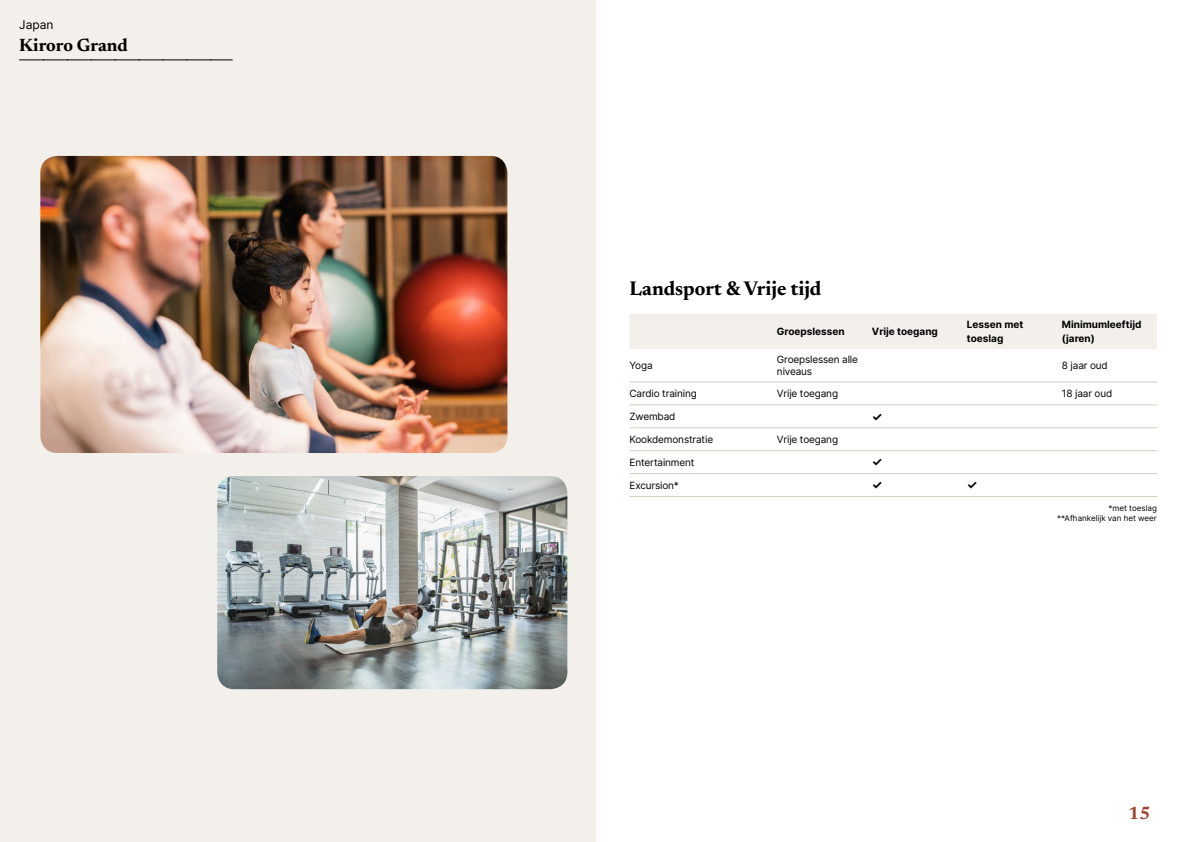
<style>
.page{position:relative;width:1191px;height:842px;background:#fff}
.page>*{position:absolute;margin:0;border:0;box-sizing:border-box;transform-origin:0 0}
.t1{font:700 20px "Newsreader 24 pt";color:#000}
.t2{font:700 18px "Newsreader 24 pt";color:#000}
.t3{font:700 18px "Newsreader 24 pt";color:#9d432c}
.t4{font:12px "Inter";color:#000}
.t5{font:700 12px "Inter";color:#000}
.t6{font:10px/12px "Inter";letter-spacing:-.015em;color:#000}
.t7{font:700 10px/14px "Inter";color:#000}
.t8{font:8px/9.6px "Inter";color:#000;text-align:right}
</style>
<div class="page">
<div style="left:0;top:0;width:595px;height:842px;background:#f3f0ec"></div>
<img style="left:40px;top:156px;width:467px;height:297px">
<img style="left:217px;top:476px;width:350px;height:213px">
<svg style="left:20px;top:60px;width:212px;height:1px"></svg>
<div style="left:630px;top:314px;width:527px;height:35px;background:#f3f0ec"></div>
<hr style="left:629px;top:381px;width:148px;height:1px;background:#d7cdc1">
<hr style="left:777px;top:381px;width:95px;height:1px;background:#d7cdc1">
<hr style="left:872px;top:381px;width:95px;height:1px;background:#d7cdc1">
<hr style="left:967px;top:381px;width:95px;height:1px;background:#d7cdc1">
<hr style="left:1062px;top:381px;width:95px;height:1px;background:#d7cdc1">
<hr style="left:629px;top:404px;width:148px;height:1px;background:#d7cdc1">
<hr style="left:777px;top:404px;width:95px;height:1px;background:#d7cdc1">
<hr style="left:872px;top:404px;width:95px;height:1px;background:#d7cdc1">
<hr style="left:967px;top:404px;width:95px;height:1px;background:#d7cdc1">
<hr style="left:1062px;top:404px;width:95px;height:1px;background:#d7cdc1">
<hr style="left:629px;top:427px;width:148px;height:1px;background:#d7cdc1">
<hr style="left:777px;top:427px;width:95px;height:1px;background:#d7cdc1">
<hr style="left:872px;top:427px;width:95px;height:1px;background:#d7cdc1">
<hr style="left:967px;top:427px;width:95px;height:1px;background:#d7cdc1">
<hr style="left:1062px;top:427px;width:95px;height:1px;background:#d7cdc1">
<hr style="left:629px;top:450px;width:148px;height:1px;background:#d7cdc1">
<hr style="left:777px;top:450px;width:95px;height:1px;background:#d7cdc1">
<hr style="left:872px;top:450px;width:95px;height:1px;background:#d7cdc1">
<hr style="left:967px;top:450px;width:95px;height:1px;background:#d7cdc1">
<hr style="left:1062px;top:450px;width:95px;height:1px;background:#d7cdc1">
<hr style="left:629px;top:473px;width:148px;height:1px;background:#d7cdc1">
<hr style="left:777px;top:473px;width:95px;height:1px;background:#d7cdc1">
<hr style="left:872px;top:473px;width:95px;height:1px;background:#d7cdc1">
<hr style="left:967px;top:473px;width:95px;height:1px;background:#d7cdc1">
<hr style="left:1062px;top:473px;width:95px;height:1px;background:#d7cdc1">
<hr style="left:629px;top:496px;width:148px;height:1px;background:#d7cdc1">
<hr style="left:777px;top:496px;width:95px;height:1px;background:#d7cdc1">
<hr style="left:872px;top:496px;width:95px;height:1px;background:#d7cdc1">
<hr style="left:967px;top:496px;width:95px;height:1px;background:#d7cdc1">
<hr style="left:1062px;top:496px;width:95px;height:1px;background:#d7cdc1">
<p class="t4" style="left:19px;top:15px;width:36px">Japan</p>
<h2 class="t2" style="left:19px;top:32px;width:110px">Kiroro Grand</h2>
<h1 class="t1" style="left:629px;top:274px;width:193px">Landsport &amp; Vrije tijd</h1>
<p class="t7" style="left:777px;top:324px;width:69px">Groepslessen</p>
<p class="t7" style="left:872px;top:324px;width:67px">Vrije toegang</p>
<p class="t7" style="left:967px;top:317px;width:58px">Lessen met toeslag</p>
<p class="t7" style="left:1062px;top:317px;width:81px">Minimumleeftijd (jaren)</p>
<p class="t6" style="left:629px;top:359px;width:25px">Yoga</p>
<p class="t6" style="left:777px;top:353px;width:83px">Groepslessen alle niveaus</p>
<p class="t6" style="left:1062px;top:359px;width:47px">8 jaar oud</p>
<p class="t6" style="left:629px;top:387px;width:69px">Cardio training</p>
<p class="t6" style="left:777px;top:387px;width:63px">Vrije toegang</p>
<p class="t6" style="left:1062px;top:387px;width:52px">18 jaar oud</p>
<p class="t6" style="left:629px;top:410px;width:47px">Zwembad</p>
<p class="t5" style="left:872px;top:408px;width:12px">✓</p>
<p class="t6" style="left:629px;top:433px;width:85px">Kookdemonstratie</p>
<p class="t6" style="left:777px;top:433px;width:63px">Vrije toegang</p>
<p class="t6" style="left:629px;top:456px;width:66px">Entertainment</p>
<p class="t5" style="left:872px;top:453px;width:12px">✓</p>
<p class="t6" style="left:629px;top:479px;width:51px">Excursion*</p>
<p class="t5" style="left:872px;top:476px;width:12px">✓</p>
<p class="t5" style="left:967px;top:476px;width:12px">✓</p>
<p class="t8" style="left:1057px;top:503px;width:101px">*met toeslag<br>**Afhankelijk van het weer</p>
<h2 class="t3" style="left:1128px;top:800px;width:24px">15</h2>
</div>
